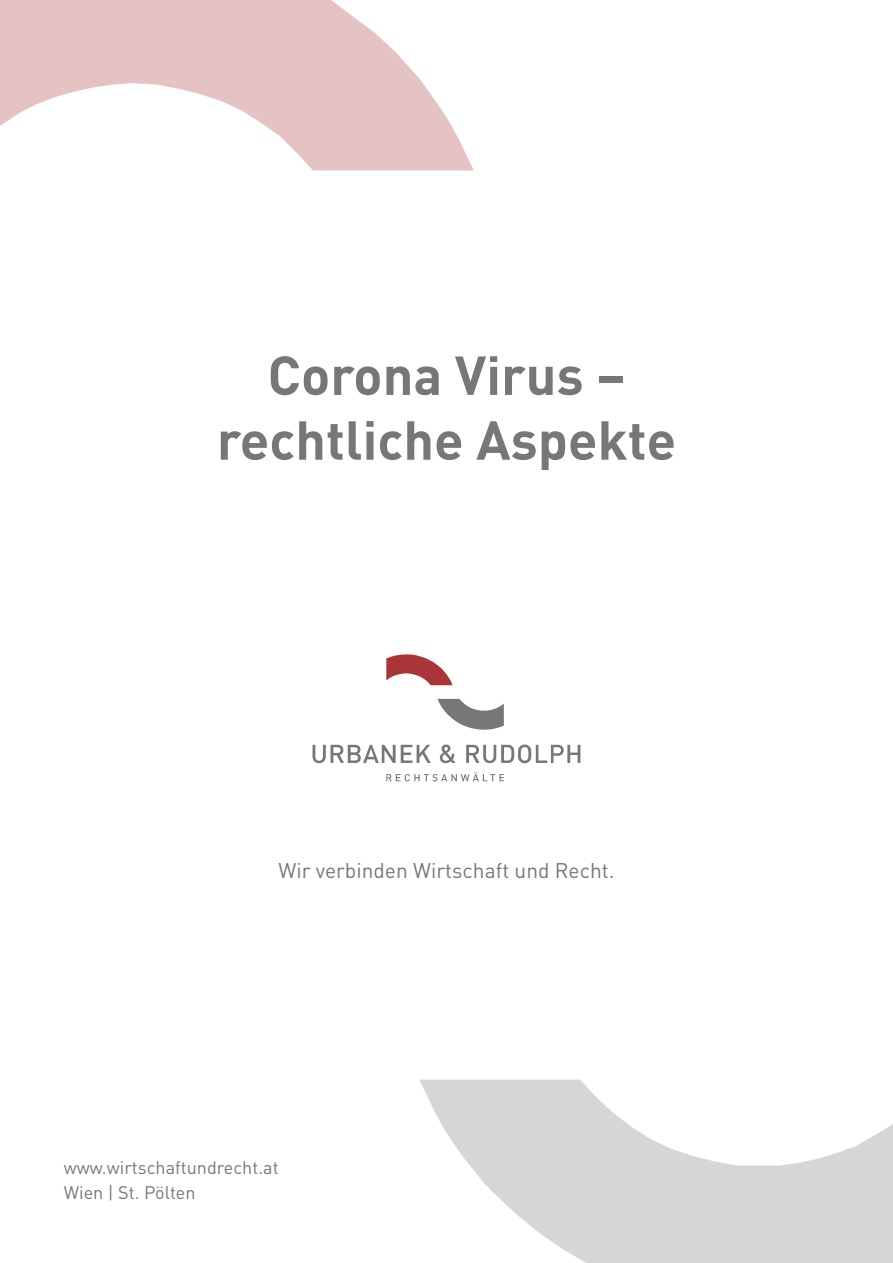
<style>
.page{position:relative;width:893px;height:1263px;background:#fff}
.page>*{position:absolute;margin:0;border:0;box-sizing:border-box;transform-origin:0 0}
.t1{font:700 54px/64.8px "DIN Pro";color:#77777a;text-align:center}
.t2{font:21px "DIN Pro";color:#77777a}
.t3{font:18px/25.2px "DIN Pro";color:#77777a}
</style>
<div class="page">
<svg style="left:0;top:0;width:474px;height:171px;fill:#e5c2c3"></svg>
<svg style="left:419px;top:1079px;width:474px;height:184px;fill:#d6d6d7"></svg>
<svg style="left:437px;top:699px;width:67px;height:31px"></svg>
<svg style="left:386px;top:654px;width:67px;height:31px"></svg>
<svg style="left:313px;top:745px;width:118px;height:18px"></svg>
<svg style="left:440px;top:745px;width:16px;height:18px"></svg>
<svg style="left:466px;top:745px;width:114px;height:18px"></svg>
<svg style="left:386px;top:772px;width:118px;height:9px"></svg>
<p class="t1" style="left:217px;top:341px;width:461px">Corona Virus – rechtliche Aspekte</p>
<p class="t2" style="left:278px;top:856px;width:337px">Wir verbinden Wirtschaft und Recht.</p>
<p class="t3" style="left:64px;top:1154px;width:216px">www.wirtschaftundrecht.at<br>Wien | St. Pölten</p>
</div>
